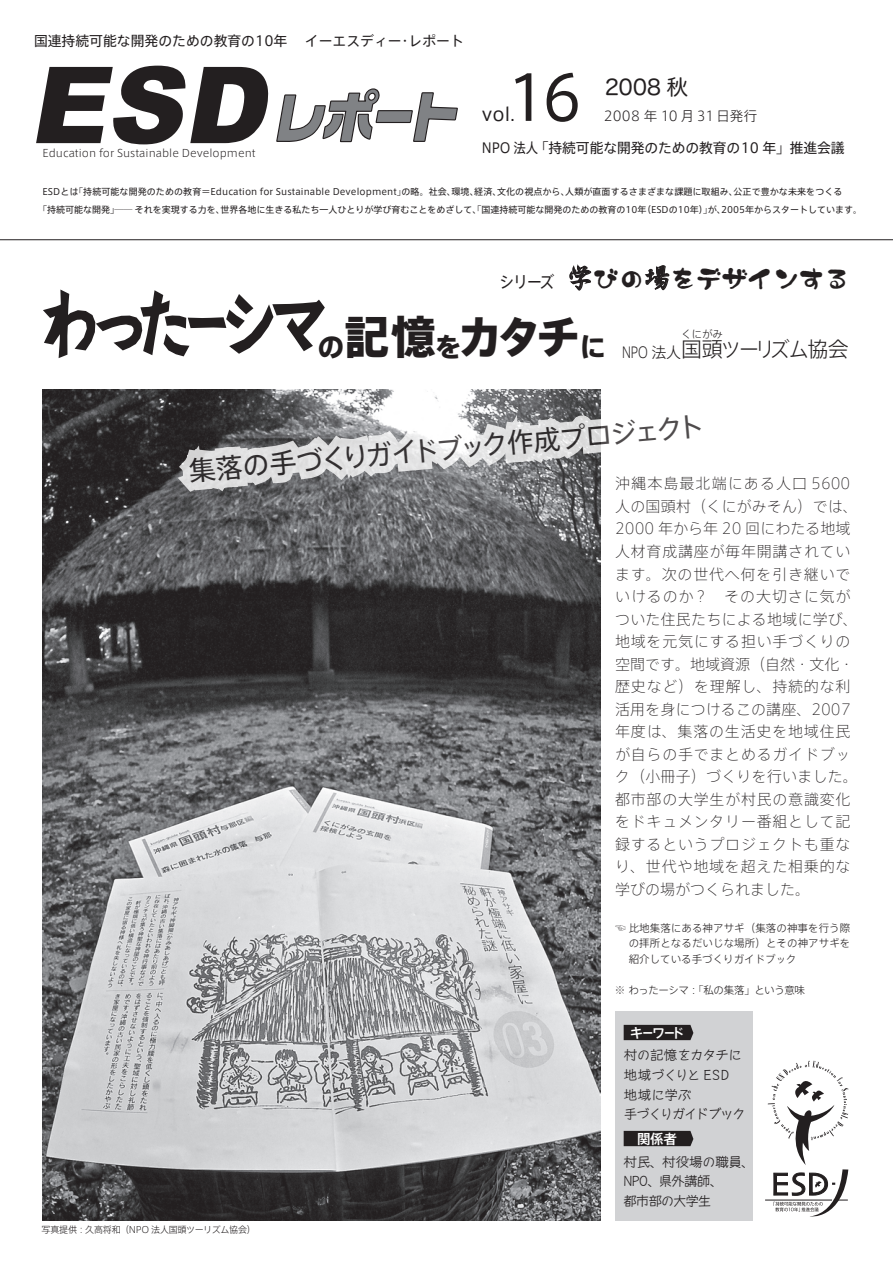
<style>
.page{position:relative;width:893px;height:1263px;background:#fff}
.page>*{position:absolute;margin:0;border:0;box-sizing:border-box;transform-origin:0 0}
.t1{font:72px "Aralet kyohkan";letter-spacing:-.135em;color:#231f20;scale:.8 1}
.t2{font:61.5px "Axis Std";color:#231f20}
.t3{font:800 45px "Axis Std";color:#231f20}
.t4{font:27px "Axis Std";color:#231f20}
.t5{font:27px "AK Japonesque";letter-spacing:-.05em;color:#231f20}
.t6{font:21.15px "Hira Maru Pro W4";color:#231f20}
.t7{font:300 21px "Axis Std";letter-spacing:-.09em;color:#231f20}
.t8{font:18px "Axis Std";color:#231f20}
.t9{font:200 15px/22.5px "Axis Std";letter-spacing:.05em;color:#231f20}
.t10{font:13.8px "Axis Std";color:#231f20}
.t11{font:13.8px "Axis Std";color:#231f20;scale:.9 1}
.t12{font:500 13.5px/19.5px "September";letter-spacing:-.06em;color:#231f20}
.t13{font:300 13.5px "Axis Std";color:#231f20}
.t14{font:500 13.5px "Axis Std";letter-spacing:-.075em;color:#fff}
.t15{font:300 10.5px/15.8px "Axis Std";color:#231f20;text-align:justify}
.t16{font:300 10.5px "Axis Std";letter-spacing:-.04em;color:#231f20}
.t17{font:9px/18px "Axis Std";letter-spacing:.01em;color:#231f20}
.t18{font:300 9px "Axis Std";letter-spacing:-.025em;color:#231f20}
.s1{font-family:"Axis Std";font-size:16.5px}
.s2{font-family:"NIS GM 83 pv RKSJ H"}
.s3{font-size:27px}
.s4{font-weight:300;font-size:15px}
.s5{font-weight:300;font-size:21px}
</style>
<div class="page">
<hr style="left:0;top:239px;width:893px;height:1px;background:#231f20">
<img style="left:43px;top:389px;width:558px;height:831px">
<div style="left:615px;top:1011px;width:138px;height:209px;background:#d1d2d4"></div>
<svg style="left:36px;top:65px;width:422px;height:79px"></svg>
<svg style="left:569px;top:264px;width:23px;height:27px"></svg>
<svg style="left:645px;top:265px;width:25px;height:26px"></svg>
<svg style="left:624px;top:1025px;width:69px;height:15px"></svg>
<svg style="left:624px;top:1131px;width:69px;height:15px"></svg>
<svg style="left:160px;top:389px;width:441px;height:115px;background:#99999b"></svg>
<svg style="left:43px;top:289px;width:282px;height:69px"></svg>
<svg style="left:765px;top:1060px;width:84px;height:157px"></svg>
<p class="t10" style="left:34px;top:31px;width:431px">国連持続可能な開発のための教育の10年　 イーエスディー・レポート</p>
<p class="t15" style="left:43px;top:145px;width:215px">Education for Sustainable Development</p>
<h2 class="t2" style="left:506px;top:52px;width:78px">16</h2>
<p class="t11" style="left:482px;top:137px;width:405px">NPO 法人 「持続可能な開発のための教育の10 年」推進会議</p>
<h3 class="t6" style="left:605px;top:69px;width:84px">2008 秋</h3>
<p class="t8" style="left:482px;top:101px;width:35px">vol.</p>
<p class="t13" style="left:604px;top:105px;width:155px">2008 年 10 月 31 日発行</p>
<p class="t17" style="left:38px;top:182px;width:826px;text-indent:4px">ESDとは「持続可能な開発のための教育＝Education for Sustainable Development」の略。社会、環境、経済、文化の視点から、人類が直面するさまざまな課題に取組み、公正で豊かな未来をつくる<br>「持続可能な開発」── それを実現する力を、世界各地に生きる私たち一人ひとりが学び育むことをめざして、「国連持続可能な開発のための教育の10年（ESDの10年）」が、2005年からスタートしています。</p>
<h3 class="t5" style="left:499px;top:263px;width:353px"><span class="s1">シリーズ</span> <span class="s2">学</span>びの<span class="s2">場</span>をデザインする</h3>
<h1 class="t1" style="left:40px;top:288px;width:361px">わったーシマ</h1>
<h3 class="t3" style="left:318px;top:303px;width:386px"><span class="s3">の</span>記憶<span class="s3">を</span>カタチ<span class="s3">に</span> <span class="s4">NPO 法人</span><span class="s5">国</span></h3>
<p class="t15" style="left:681px;top:325px;width:43px">くにがみ</p>
<h3 class="t7" style="left:702px;top:334px;width:149px">頭ツーリズム協会</h3>
<h3 class="t4" style="left:187px;top:451px;width:519px;rotate:-5deg">集落の手づくりガイドブック作成プロジェクト</h3>
<p class="t9" style="left:615px;top:472px;width:244px">沖縄本島最北端にある人口 5600人の国頭村（くにがみそん）では、<br>2000 年から年 20 回にわたる地域人材育成講座が毎年開講されています。次の世代へ何を引き継いでいけるのか？　その大切さに気がついた住民たちによる地域に学び、地域を元気にする担い手づくりの空間です。地域資源（自然・文化・歴史など）を理解し、持続的な利活用を身につけるこの講座、2007年度は、集落の生活史を地域住民が自らの手でまとめるガイドブック（小冊子）づくりを行いました。都市部の大学生が村民の意識変化をドキュメンタリー番組として記録するというプロジェクトも重なり、世代や地域を超えた相乗的な学びの場がつくられました。</p>
<p class="t15" style="left:629px;top:919px;width:223px;text-indent:-13px">☜ 比地集落にある神アサギ（集落の神事を行う際の拝所となるだいじな場所）とその神アサギを紹介している手づくりガイドブック</p>
<p class="t16" style="left:615px;top:983px;width:192px">※ わったーシマ：「私の集落」という意味</p>
<p class="t18" style="left:42px;top:1222px;width:216px">写真提供：久高将和（NPO 法人国頭ツーリズム協会）</p>
<p class="t14" style="left:630px;top:1022px;width:56px">キーワード</p>
<p class="t12" style="left:624px;top:1045px;width:123px">村の記憶をカタチに地域づくりと ESD地域に学ぶ<br>手づくりガイドブック</p>
<p class="t14" style="left:637px;top:1128px;width:41px">関係者</p>
<p class="t12" style="left:623px;top:1151px;width:133px">村民、村役場の職員、<br>NPO、県外講師、<br>都市部の大学生</p>
</div>
